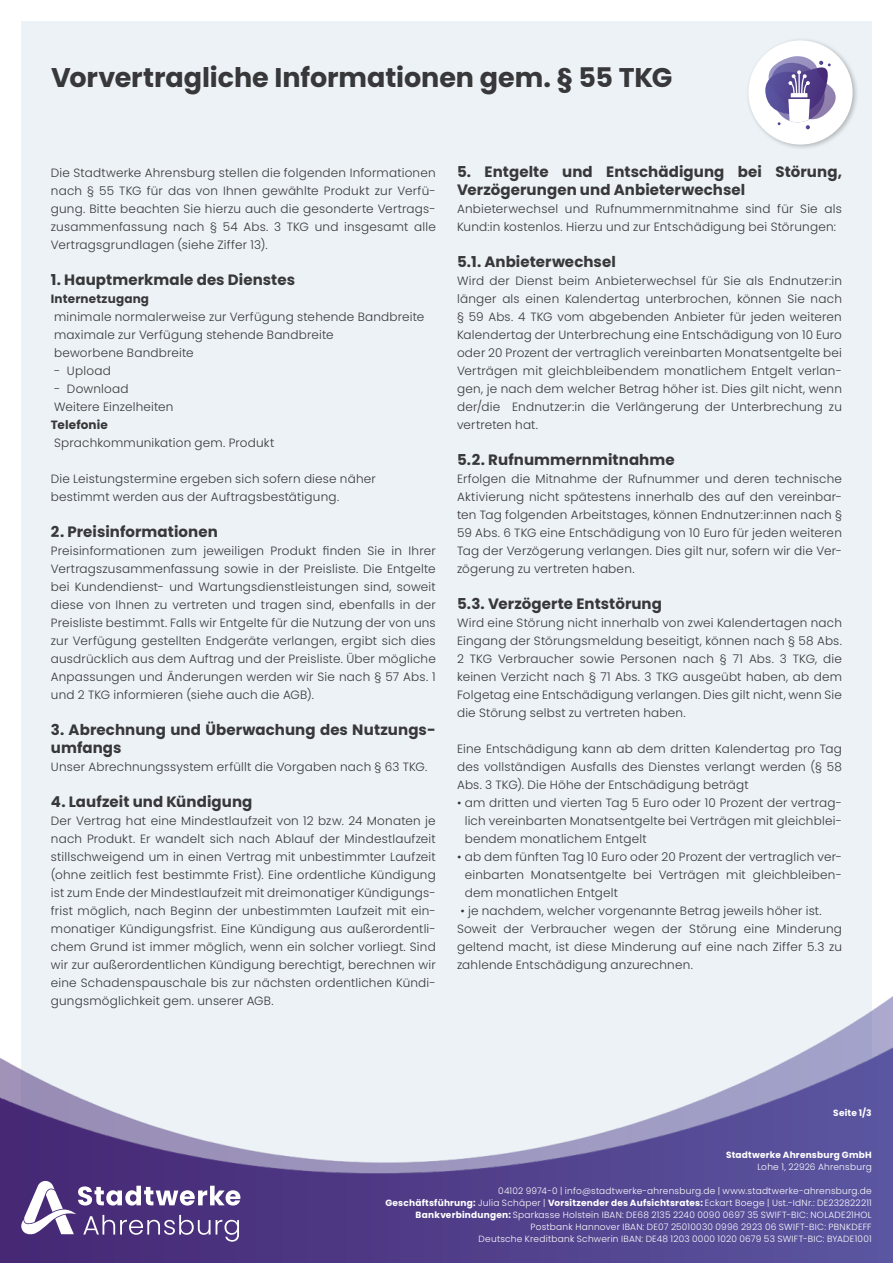
<style>
.page{position:relative;width:893px;height:1263px;background:#fff}
.page>*{position:absolute;margin:0;border:0;box-sizing:border-box;transform-origin:0 0}
.t1{font:700 27px "Poppins";letter-spacing:-.005em;color:#38383a}
.t2{font:700 15px/18px "Poppins";letter-spacing:.005em;color:#38383a}
.t3{font:300 12px/18px "Poppins";letter-spacing:.015em;color:#38383a;text-align:justify}
.t4{font:700 12px "Poppins";letter-spacing:.015em;color:#38383a}
.t5{font:300 9px/12px "Poppins";letter-spacing:.025em;color:#fff;text-align:right}
.t6{font:700 9px "Poppins";letter-spacing:.02em;color:#fff}
.s1{font-weight:700}
</style>
<div class="page">
<div style="left:21px;top:21px;width:851px;height:1221px;background:#ecf2f6"></div>
<div style="left:745px;top:38px;width:113px;height:113px;background:#000;opacity:.25"></div>
<div style="left:748px;top:40px;width:105px;height:105px;background:#fff;border-radius:50%"></div>
<svg style="left:765px;top:56px;width:71px;height:73px"></svg>
<img style="left:817px;top:996px;width:76px;height:48px">
<img style="left:0;top:1044px;width:893px;height:219px">
<svg style="left:21px;top:1181px;width:219px;height:61px;background:#7a669e"></svg>
<h1 class="t1" style="left:51px;top:62px;width:623px">Vorvertragliche Informationen gem. § 55 TKG</h1>
<p class="t3" style="left:51px;top:164px;width:386px">Die Stadtwerke Ahrensburg stellen die folgenden Informationen nach § 55 TKG für das von Ihnen gewählte Produkt zur Verfü&shy;gung. Bitte beachten Sie hierzu auch die gesonderte Vertrags&shy;zusammenfassung nach § 54 Abs. 3 TKG und insgesamt alle Vertragsgrundlagen (siehe Ziffer 13).</p>
<p class="t2" style="left:51px;top:271px;width:246px">1. Hauptmerkmale des Dienstes</p>
<p class="t4" style="left:51px;top:292px;width:100px">Internetzugang</p>
<p class="t3" style="left:54px;top:308px;width:372px;text-align:left">minimale normalerweise zur Verfügung stehende Bandbreite maximale zur Verfügung stehende Bandbreite<br>beworbene Bandbreite</p>
<p class="t3" style="left:54px;top:362px;width:58px">- Upload</p>
<p class="t3" style="left:54px;top:380px;width:121px">- Download<br>Weitere Einzelheiten</p>
<p class="t4" style="left:51px;top:418px;width:59px">Telefonie</p>
<p class="t3" style="left:54px;top:434px;width:222px">Sprachkommunikation gem. Produkt</p>
<p class="t3" style="left:51px;top:470px;width:327px">Die Leistungstermine ergeben sich sofern diese näher bestimmt werden aus der Auftragsbestätigung.</p>
<p class="t2" style="left:51px;top:523px;width:169px">2. Preisinformationen</p>
<p class="t3" style="left:51px;top:542px;width:386px">Preisinformationen zum jeweiligen Produkt finden Sie in Ihrer Vertragszusammenfassung sowie in der Preisliste. Die Entgelte bei Kundendienst- und Wartungsdienstleistungen sind, soweit diese von Ihnen zu vertreten und tragen sind, ebenfalls in der Preisliste bestimmt. Falls wir Entgelte für die Nutzung der von uns zur Verfügung gestellten Endgeräte verlangen, ergibt sich dies ausdrücklich aus dem Auftrag und der Preisliste. Über mögliche Anpassungen und Änderungen werden wir Sie nach § 57 Abs. 1 und 2 TKG informieren (siehe auch die AGB).</p>
<p class="t2" style="left:51px;top:721px;width:386px">3. Abrechnung und Überwachung des Nutzungs&shy;umfangs</p>
<p class="t3" style="left:51px;top:758px;width:378px">Unser Abrechnungssystem erfüllt die Vorgaben nach § 63 TKG.</p>
<p class="t2" style="left:51px;top:793px;width:203px">4. Laufzeit und Kündigung</p>
<p class="t3" style="left:51px;top:812px;width:386px">Der Vertrag hat eine Mindestlaufzeit von 12 bzw. 24 Monaten je nach Produkt. Er wandelt sich nach Ablauf der Mindestlaufzeit stillschweigend um in einen Vertrag mit unbestimmter Laufzeit (ohne zeitlich fest bestimmte Frist). Eine ordentliche Kündigung ist zum Ende der Mindestlaufzeit mit dreimonatiger Kündigungs&shy;frist möglich, nach Beginn der unbestimmten Laufzeit mit ein&shy;monatiger Kündigungsfrist. Eine Kündigung aus außerordentli&shy;chem Grund ist immer möglich, wenn ein solcher vorliegt. Sind wir zur außerordentlichen Kündigung berechtigt, berechnen wir eine Schadenspauschale bis zur nächsten ordentlichen Kündi&shy;gungsmöglichkeit gem. unserer AGB.</p>
<p class="t2" style="left:457px;top:163px;width:386px">5. Entgelte und Entschädigung bei Störung,<br>Verzögerungen und Anbieterwechsel</p>
<p class="t3" style="left:457px;top:200px;width:386px">Anbieterwechsel und Rufnummernmitnahme sind für Sie als<br>Kund:in kostenlos. Hierzu und zur Entschädigung bei Störungen:</p>
<p class="t2" style="left:457px;top:253px;width:160px">5.1. Anbieterwechsel</p>
<p class="t3" style="left:457px;top:272px;width:386px">Wird der Dienst beim Anbieterwechsel für Sie als Endnutzer:in länger als einen Kalendertag unterbrochen, können Sie nach § 59 Abs. 4 TKG vom abgebenden Anbieter für jeden weiteren Kalendertag der Unterbrechung eine Entschädigung von 10 Euro oder 20 Prozent der vertraglich vereinbarten Monatsentgelte bei Verträgen mit gleichbleibendem monatlichem Entgelt verlan&shy;gen, je nach dem welcher Betrag höher ist. Dies gilt nicht, wenn der/die Endnutzer:in die Verlängerung der Unterbrechung zu vertreten hat.</p>
<p class="t2" style="left:457px;top:451px;width:219px">5.2. Rufnummernmitnahme</p>
<p class="t3" style="left:457px;top:470px;width:386px">Erfolgen die Mitnahme der Rufnummer und deren technische Aktivierung nicht spätestens innerhalb des auf den vereinbar&shy;ten Tag folgenden Arbeitstages, können Endnutzer:innen nach § 59 Abs. 6 TKG eine Entschädigung von 10 Euro für jeden weiteren Tag der Verzögerung verlangen. Dies gilt nur, sofern wir die Ver&shy;zögerung zu vertreten haben.</p>
<p class="t2" style="left:457px;top:595px;width:207px">5.3. Verzögerte Entstörung</p>
<p class="t3" style="left:457px;top:614px;width:386px">Wird eine Störung nicht innerhalb von zwei Kalendertagen nach Eingang der Störungsmeldung beseitigt, können nach § 58 Abs.<br>2 TKG Verbraucher sowie Personen nach § 71 Abs. 3 TKG, die keinen Verzicht nach § 71 Abs. 3 TKG ausgeübt haben, ab dem Folgetag eine Entschädigung verlangen. Dies gilt nicht, wenn Sie die Störung selbst zu vertreten haben.</p>
<p class="t3" style="left:457px;top:740px;width:386px">Eine Entschädigung kann ab dem dritten Kalendertag pro Tag des vollständigen Ausfalls des Dienstes verlangt werden (§ 58<br>Abs. 3 TKG). Die Höhe der Entschädigung beträgt</p>
<p class="t3" style="left:465px;top:794px;width:379px;text-indent:-8px">• am dritten und vierten Tag 5 Euro oder 10 Prozent der vertrag&shy;lich vereinbarten Monatsentgelte bei Verträgen mit gleichblei&shy;bendem monatlichem Entgelt</p>
<p class="t3" style="left:465px;top:848px;width:379px;text-indent:-8px">• ab dem fünften Tag 10 Euro oder 20 Prozent der vertraglich ver&shy;einbarten Monatsentgelte bei Verträgen mit gleichbleiben&shy;dem monatlichen Entgelt</p>
<p class="t3" style="left:457px;top:902px;width:386px;text-align:left">• je nachdem, welcher vorgenannte Betrag jeweils höher ist.<br>Soweit der Verbraucher wegen der Störung eine Minderung geltend macht, ist diese Minderung auf eine nach Ziffer 5.3 zu zahlende Entschädigung anzurechnen.</p>
<p class="t6" style="left:833px;top:1108px;width:40px">Seite 1/3</p>
<p class="t6" style="left:726px;top:1149px;width:147px">Stadtwerke Ahrensburg GmbH</p>
<p class="t5" style="left:757px;top:1160px;width:116px">Lohe 1, 22926 Ahrensburg</p>
<p class="t5" style="left:385px;top:1184px;width:488px">04102 9974-0 | info@stadtwerke-ahrensburg.de | www.stadtwerke-ahrensburg.de<br><span class="s1">Geschäftsführung:</span> Julia Schäper | <span class="s1">Vorsitzender des Aufsichtsrates:</span> Eckart Boege | Ust.-IdNr.: DE232822211<br><span class="s1">Bankverbindungen:</span> Sparkasse Holstein IBAN: DE68 2135 2240 0090 0697 35 SWIFT-BIC: NOLADE21HOL Postbank Hannover IBAN: DE07 25010030 0996 2923 06 SWIFT-BIC: PBNKDEFF<br>Deutsche Kreditbank Schwerin IBAN: DE48 1203 0000 1020 0679 53 SWIFT-BIC: BYADE1001</p>
</div>
